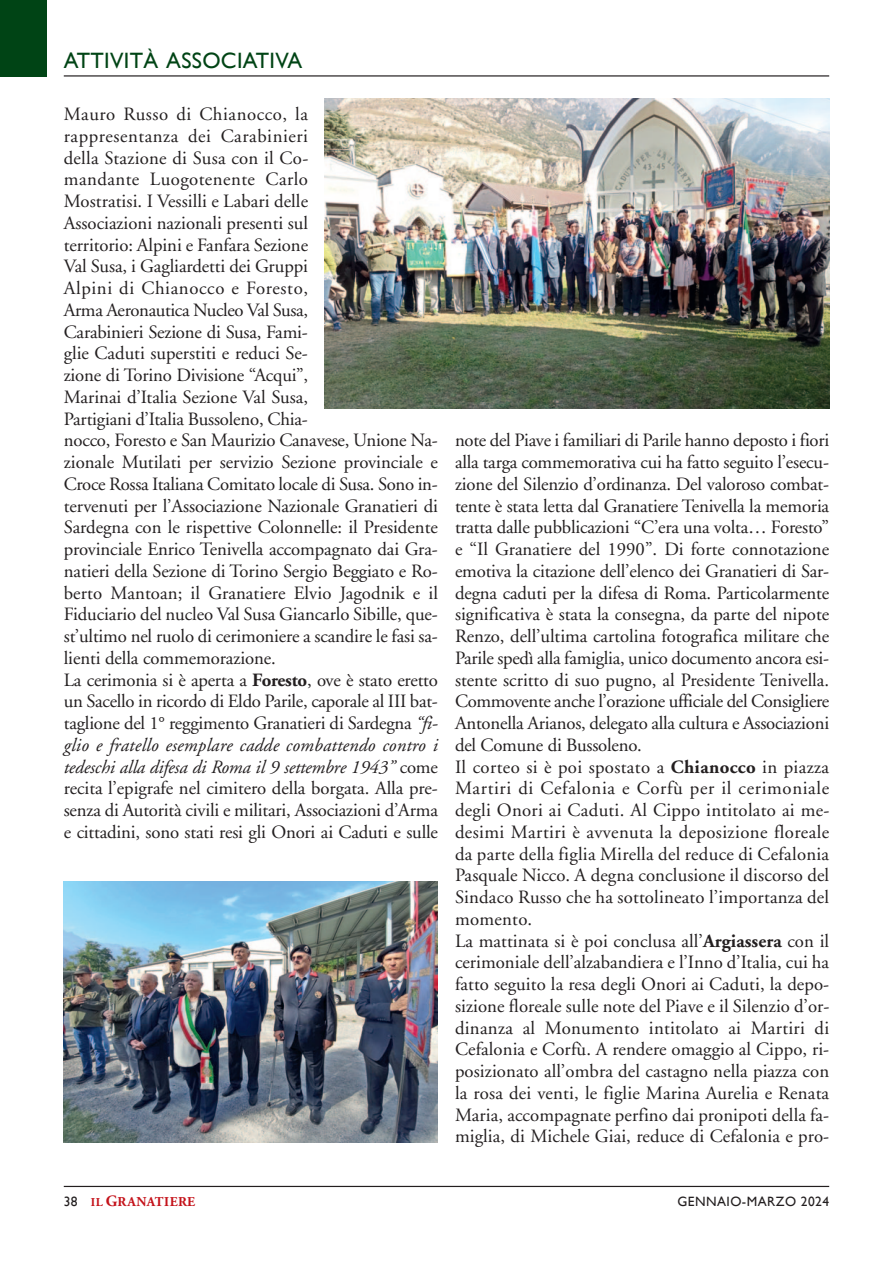
<style>
.page{position:relative;width:893px;height:1263px;background:#fff}
.page>*{position:absolute;margin:0;border:0;box-sizing:border-box;transform-origin:0 0}
.t1{font:22.2px "Gill Sans";letter-spacing:.015em;color:#004415}
.t2{font:18.75px/21.8px "Adobe Garamond";letter-spacing:-.005em;color:#231f20;text-align:justify}
.t3{font:13.5px "Gill Sans";letter-spacing:.035em;color:#231f20}
.t4{font:700 13.5px "Adobe Garamond";letter-spacing:.03em;color:#c4121a}
.s1{font-weight:700}
.s2{font-style:italic}
.s3{font-family:"Gill Sans";font-weight:400;color:#231f20}
.s4{font-size:12px}
.s5{font-size:15.75px}
</style>
<div class="page">
<hr style="left:64px;top:1186px;width:765px;height:1px;background:#231f20">
<hr style="left:64px;top:75px;width:765px;height:2px;background:#231f20">
<div style="left:0;top:0;width:47px;height:77px;background:#004415"></div>
<img style="left:325px;top:98px;width:504px;height:311px">
<img style="left:64px;top:881px;width:374px;height:261px">
<p class="t1" style="left:64px;top:48px;width:240px">ATTIVITÀ ASSOCIATIVA</p>
<p class="t2" style="left:64px;top:105px;width:376px;text-align:left">Mauro Russo di Chianocco, la<br>rappresentanza dei Carabinieri<br>della Stazione di Susa con il Co-<br>mandante Luogotenente Carlo<br>Mostratisi. I Vessilli e Labari delle<br>Associazioni nazionali presenti sul<br>territorio: Alpini e Fanfara Sezione<br>Val Susa, i Gagliardetti dei Gruppi<br>Alpini di Chianocco e Foresto,<br>Arma Aeronautica Nucleo Val Susa,<br>Carabinieri Sezione di Susa, Fami-<br>glie Caduti superstiti e reduci Se-<br>zione di Torino Divisione “Acqui”,<br>Marinai d’Italia Sezione Val Susa,<br>Partigiani d’Italia Bussoleno, Chia-<br>nocco, Foresto e San Maurizio Canavese, Unione Na&shy;zionale Mutilati per servizio Sezione provinciale e Croce Rossa Italiana Comitato locale di Susa. Sono in&shy;tervenuti per l’Associazione Nazionale Granatieri di Sardegna con le rispettive Colonnelle: il Presidente provinciale Enrico Tenivella accompagnato dai Gra&shy;natieri della Sezione di Torino Sergio Beggiato e Ro&shy;berto Mantoan; il Granatiere Elvio Jagodnik e il Fiduciario del nucleo Val Susa Giancarlo Sibille, que&shy;st’ultimo nel ruolo di cerimoniere a scandire le fasi sa&shy;lienti della commemorazione.</p>
<p class="t2" style="left:64px;top:670px;width:376px">La cerimonia si è aperta a <span class="s1">Foresto</span>, ove è stato eretto un Sacello in ricordo di Eldo Parile, caporale al III bat&shy;taglione del 1° reggimento Granatieri di Sardegna <span class="s2">“fi&shy;glio e fratello esemplare cadde combattendo contro i tedeschi alla difesa di Roma il 9 settembre 1943”</span> come recita l’epigrafe nel cimitero della borgata. Alla pre&shy;senza di Autorità civili e militari, Associazioni d’Arma e cittadini, sono stati resi gli Onori ai Caduti e sulle</p>
<p class="t2" style="left:455px;top:431px;width:376px">note del Piave i familiari di Parile hanno deposto i fiori alla targa commemorativa cui ha fatto seguito l’esecu&shy;zione del Silenzio d’ordinanza. Del valoroso combat&shy;tente è stata letta dal Granatiere Tenivella la memoria tratta dalle pubblicazioni “C’era una volta… Foresto” e “Il Granatiere del 1990”. Di forte connotazione emotiva la citazione dell’elenco dei Granatieri di Sar&shy;degna caduti per la difesa di Roma. Particolarmente significativa è stata la consegna, da parte del nipote Renzo, dell’ultima cartolina fotografica militare che Parile spedì alla famiglia, unico documento ancora esi&shy;stente scritto di suo pugno, al Presidente Tenivella.<br>Commovente anche l’orazione ufficiale del Consigliere Antonella Arianos, delegato alla cultura e Associazioni del Comune di Bussoleno.</p>
<p class="t2" style="left:455px;top:757px;width:376px">Il corteo si è poi spostato a <span class="s1">Chianocco</span> in piazza Martiri di Cefalonia e Corfù per il cerimoniale degli Onori ai Caduti. Al Cippo intitolato ai me&shy;desimi Martiri è avvenuta la deposizione floreale da parte della figlia Mirella del reduce di Cefalonia Pasquale Nicco. A degna conclusione il discorso del Sindaco Russo che ha sottolineato l’importanza del momento.</p>
<p class="t2" style="left:455px;top:931px;width:376px">La mattinata si è poi conclusa all’<span class="s1">Argiassera</span> con il cerimoniale dell’alzabandiera e l’Inno d’Italia, cui ha fatto seguito la resa degli Onori ai Caduti, la depo&shy;sizione floreale sulle note del Piave e il Silenzio d’or&shy;dinanza al Monumento intitolato ai Martiri di Cefalonia e Corfù. A rendere omaggio al Cippo, ri&shy;posizionato all’ombra del castagno nella piazza con la rosa dei venti, le figlie Marina Aurelia e Renata Maria, accompagnate perfino dai pronipoti della fa&shy;miglia, di Michele Giai, reduce di Cefalonia e pro-</p>
<p class="t4" style="left:64px;top:1196px;width:133px"><span class="s3">38</span> <span class="s4">IL</span> <span class="s5">G</span>RANATIERE</p>
<p class="t3" style="left:677px;top:1193px;width:153px">GENNAIO-MARZO 2024</p>
</div>
